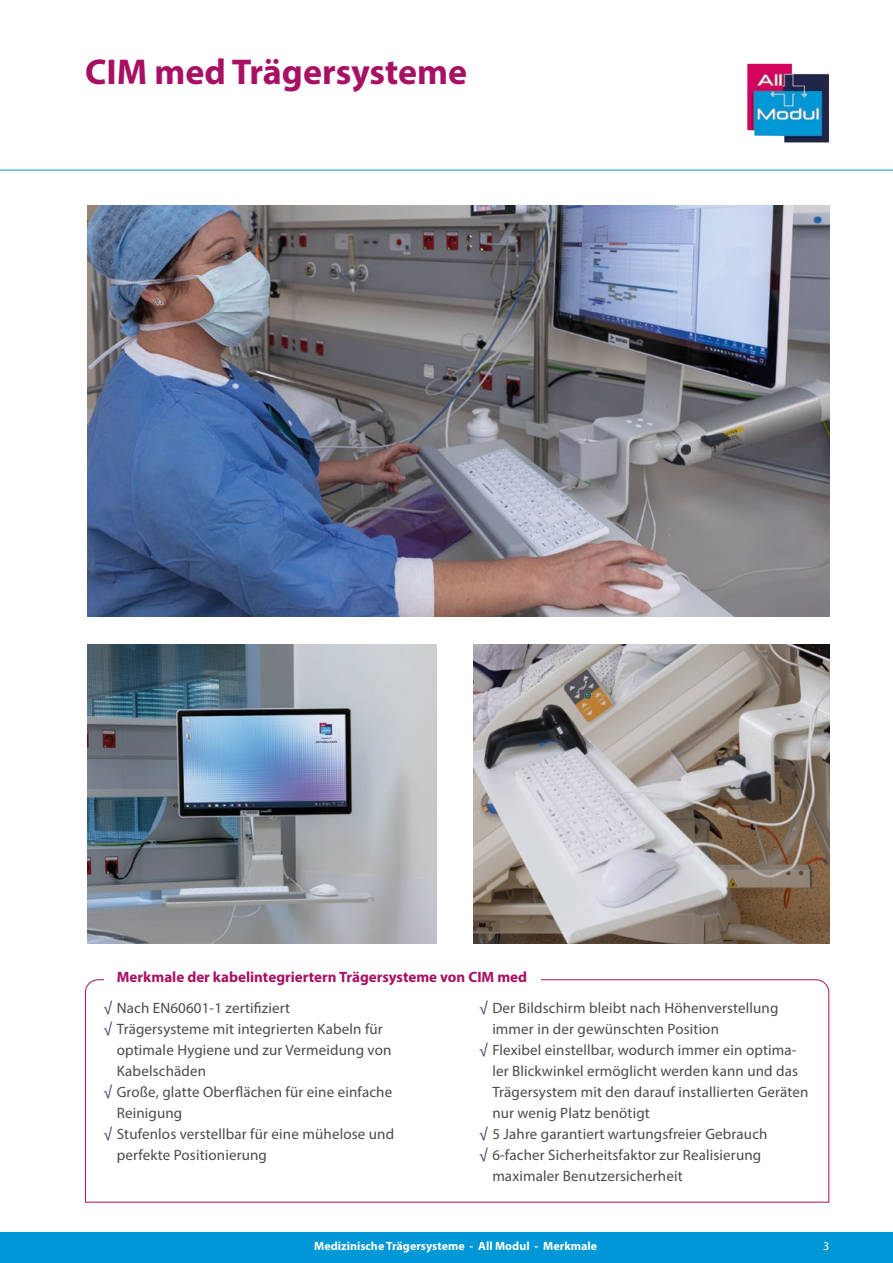
<style>
.page{position:relative;width:893px;height:1263px;background:#fff}
.page>*{position:absolute;margin:0;border:0;box-sizing:border-box;transform-origin:0 0}
.Topkop{font:700 36px "Myriad Pro";color:#a71063}
.t1{font:15px/21px "Myriad Pro";letter-spacing:.01em;color:#4a4a49}
.Producttitel{font:700 15px "Myriad Pro";color:#a71063}
.t2{font:700 12px "Myriad Pro";color:#fff}
.t3{font:12px "Myriad Pro";color:#fff}
.s1{color:#39365b}
</style>
<div class="page">
<img style="left:747px;top:64px;width:82px;height:79px">
<img style="left:87px;top:206px;width:742px;height:411px">
<img style="left:87px;top:644px;width:350px;height:299px">
<img style="left:474px;top:644px;width:355px;height:299px">
<svg style="left:85px;top:979px;width:745px;height:224px"></svg>
<div style="left:104px;top:971px;width:436px;height:18px;background:#fff"></div>
<div style="left:0;top:1232px;width:893px;height:31px;background:#0097d6"></div>
<hr style="left:0;top:170px;width:893px;height:1px;background:#0097d6">
<p class="Topkop" style="left:85px;top:48px;width:384px">CIM med Trägersysteme</p>
<p class="Producttitel" style="left:117px;top:967px;width:412px">Merkmale der kabelintegriertern Trägersysteme von CIM med</p>
<p class="t1" style="left:104px;top:997px;width:188px"><span class="s1">√</span> Nach EN60601-1 zertifiziert</p>
<p class="t1" style="left:117px;top:1018px;width:276px;text-indent:-13px"><span class="s1">√</span> Trägersysteme mit integrierten Kabeln für optimale Hygiene und zur Vermeidung von<br>Kabelschäden</p>
<p class="t1" style="left:117px;top:1081px;width:277px;text-indent:-13px"><span class="s1">√</span> Große, glatte Oberflächen für eine einfache<br>Reinigung</p>
<p class="t1" style="left:117px;top:1123px;width:279px;text-indent:-13px"><span class="s1">√</span> Stufenlos verstellbar für eine mühelose und perfekte Positionierung</p>
<p class="t1" style="left:492px;top:997px;width:288px;text-indent:-13px"><span class="s1">√</span> Der Bildschirm bleibt nach Höhenverstellung immer in der gewünschten Position</p>
<p class="t1" style="left:492px;top:1039px;width:318px;text-indent:-13px"><span class="s1">√</span> Flexibel einstellbar, wodurch immer ein optima&shy;ler Blickwinkel ermöglicht werden kann und das Trägersystem mit den darauf installierten Geräten nur wenig Platz benötigt</p>
<p class="t1" style="left:479px;top:1123px;width:290px"><span class="s1">√</span> 5 Jahre garantiert wartungsfreier Gebrauch</p>
<p class="t1" style="left:492px;top:1144px;width:270px;text-indent:-13px"><span class="s1">√</span> 6-facher Sicherheitsfaktor zur Realisierung maximaler Benutzersicherheit</p>
<p class="t2" style="left:314px;top:1238px;width:285px">Medizinische Trägersysteme - All Modul - Merkmale</p>
<p class="t3" style="left:823px;top:1239px;width:8px">3</p>
</div>
